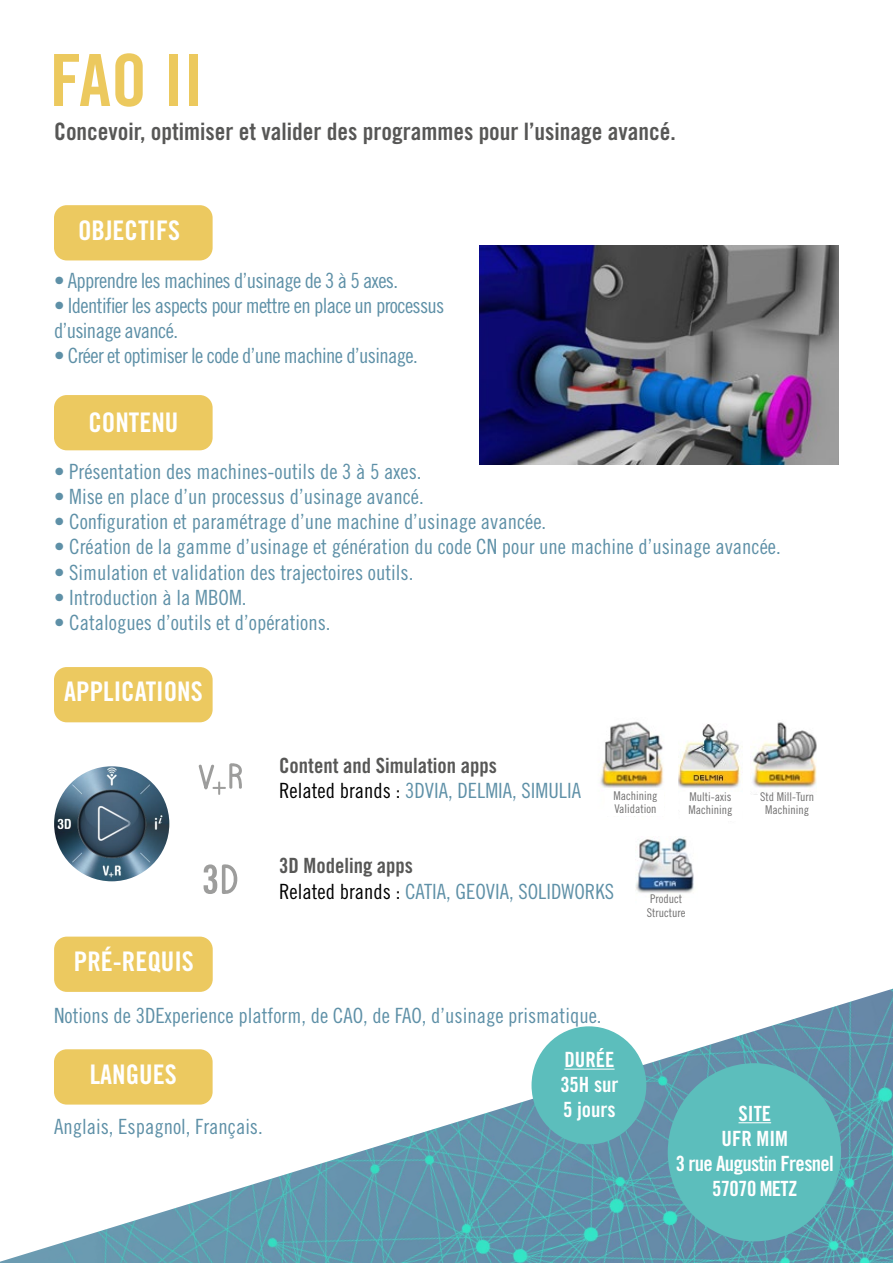
<style>
.page{position:relative;width:893px;height:1263px;background:#fff}
.page>*{position:absolute;margin:0;border:0;box-sizing:border-box;transform-origin:0 0}
.t1{font:72px "Trade Gothic LT Std Bd Cn 20";color:#ecc95e}
.t2{font:27px "Trade Gothic LT Std Bd Cn 20";color:#fff}
.t3{font:24px "Trade Gothic LT Std Bd Cn 20";color:#575756}
.t4{font:21px "Trade Gothic LT Std Cn 18";color:#5e90a7}
.t5{font:21px/25.2px "Trade Gothic LT Std Cn 18";letter-spacing:-.03em;color:#5e90a7}
.t6{font:21px "Trade Gothic LT Std Bd Cn 20";color:#575756}
.t7{font:21px/25.2px "Trade Gothic LT Std Bd Cn 20";letter-spacing:-.03em;color:#fff;text-align:center}
.t8{font:21px/25.2px "Trade Gothic LT Std Bd Cn 20";color:#fff}
.t9{font:12px/13.2px "Trade Gothic LT Std Cn 18";color:#706f6f}
.s1{color:#000}
</style>
<div class="page">
<svg style="left:204px;top:864px;width:34px;height:30px"></svg>
<svg style="left:199px;top:763px;width:43px;height:31px"></svg>
<img style="left:0;top:983px;width:893px;height:280px">
<div style="left:531px;top:1026px;width:115px;height:118px;background:#5cbebc;border-radius:50%"></div>
<hr style="left:564px;top:1068px;width:51px;height:2px;background:#fff">
<div style="left:668px;top:1063px;width:173px;height:178px;background:#5cbebc;border-radius:50%"></div>
<hr style="left:738px;top:1122px;width:33px;height:1px;background:#fff">
<div style="left:54px;top:205px;width:159px;height:55px;background:#ecc960;border-radius:13px"></div>
<div style="left:54px;top:395px;width:159px;height:55px;background:#ecc960;border-radius:13px"></div>
<div style="left:54px;top:667px;width:159px;height:55px;background:#ecc960;border-radius:13px"></div>
<img style="left:600px;top:721px;width:63px;height:96px">
<div style="left:605px;top:790px;width:59px;height:26px;background:#fff"></div>
<img style="left:750px;top:722px;width:67px;height:73px">
<img style="left:635px;top:837px;width:59px;height:56px">
<div style="left:54px;top:936px;width:159px;height:56px;background:#ecc960;border-radius:13px"></div>
<div style="left:54px;top:1049px;width:159px;height:55px;background:#ecc960;border-radius:13px"></div>
<img style="left:480px;top:246px;width:359px;height:219px">
<img style="left:54px;top:766px;width:115px;height:115px;border-radius:58px">
<img style="left:679px;top:724px;width:63px;height:64px">
<h1 class="t1" style="left:50px;top:37px;width:155px">FAO II</h1>
<p class="t3" style="left:54px;top:116px;width:623px">Concevoir, optimiser et valider des programmes pour l’usinage avancé.</p>
<p class="t2" style="left:78px;top:214px;width:103px">OBJECTIFS</p>
<p class="t5" style="left:54px;top:267px;width:346px">• Apprendre les machines d’usinage de 3 à 5 axes.</p>
<p class="t5" style="left:54px;top:293px;width:392px">• Identifier les aspects pour mettre en place un processus d’usinage avancé.</p>
<p class="t5" style="left:54px;top:343px;width:365px">• Créer et optimiser le code d’une machine d’usinage.</p>
<p class="t2" style="left:88px;top:406px;width:91px">CONTENU</p>
<p class="t4" style="left:54px;top:459px;width:369px">• Présentation des machines-outils de 3 à 5 axes.</p>
<p class="t4" style="left:54px;top:484px;width:371px">• Mise en place d’un processus d’usinage avancé.</p>
<p class="t4" style="left:54px;top:509px;width:494px">• Configuration et paramétrage d’une machine d’usinage avancée.</p>
<p class="t4" style="left:54px;top:534px;width:728px">• Création de la gamme d’usinage et génération du code CN pour une machine d’usinage avancée.</p>
<p class="t4" style="left:54px;top:559px;width:361px">• Simulation et validation des trajectoires outils.</p>
<p class="t4" style="left:54px;top:585px;width:194px">• Introduction à la MBOM.</p>
<p class="t4" style="left:54px;top:610px;width:278px">• Catalogues d’outils et d’opérations.</p>
<p class="t2" style="left:64px;top:675px;width:140px">APPLICATIONS</p>
<p class="t6" style="left:279px;top:752px;width:220px">Content and Simulation apps</p>
<p class="t4" style="left:279px;top:778px;width:304px"><span class="s1">Related brands :</span> 3DVIA, DELMIA, SIMULIA</p>
<p class="t9" style="left:613px;top:789px;width:45px">Machining<br>Validation</p>
<p class="t9" style="left:760px;top:790px;width:55px;text-align:center">Std Mill-Turn<br>Machining</p>
<p class="t9" style="left:688px;top:790px;width:45px">Multi-axis<br>Machining</p>
<p class="t6" style="left:279px;top:853px;width:136px">3D Modeling apps</p>
<p class="t4" style="left:279px;top:879px;width:337px"><span class="s1">Related brands :</span> CATIA, GEOVIA, SOLIDWORKS</p>
<p class="t9" style="left:647px;top:892px;width:40px">Product<br>Structure</p>
<p class="t2" style="left:74px;top:945px;width:121px">PRÉ-REQUIS</p>
<p class="t4" style="left:54px;top:1003px;width:549px">Notions de 3DExperience platform, de CAO, de FAO, d’usinage prismatique.</p>
<p class="t2" style="left:90px;top:1058px;width:88px">LANGUES</p>
<p class="t4" style="left:54px;top:1114px;width:210px">Anglais, Espagnol, Français.</p>
<p class="t8" style="left:560px;top:1047px;width:60px">DURÉE<br>35H sur<br>5 jours</p>
<p class="t7" style="left:676px;top:1100px;width:160px">SITE<br>UFR MIM<br>3 rue Augustin Fresnel<br>57070 METZ</p>
</div>
